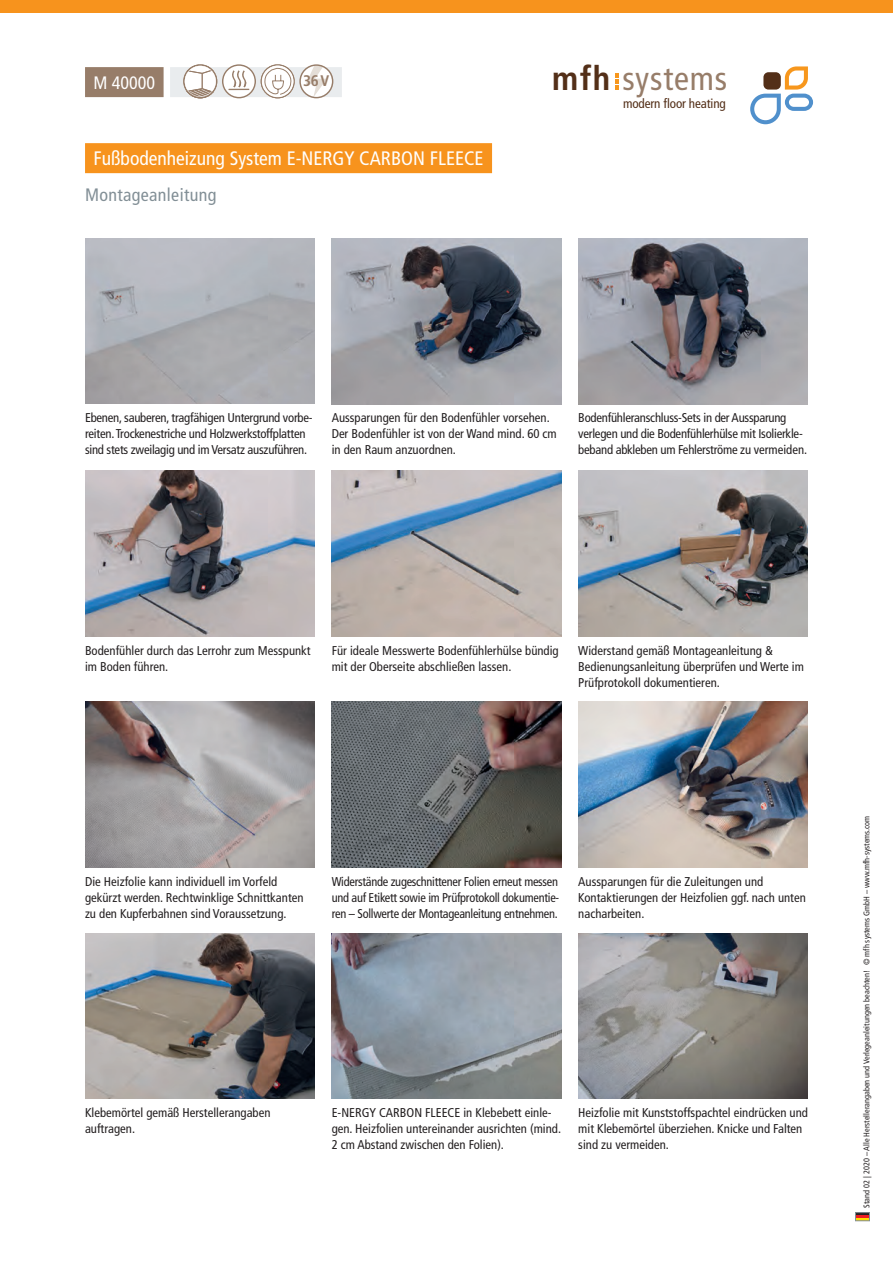
<style>
.page{position:relative;width:893px;height:1263px;background:#fff}
.page>*{position:absolute;margin:0;border:0;box-sizing:border-box;transform-origin:0 0}
.t1{font:condensed 33.6px "Frutiger LT Std";letter-spacing:.025em;color:#977d69}
.t2{font:condensed 19.5px "Frutiger LT Std";color:#fff}
.t3{font:condensed 18px "Frutiger LT Std";letter-spacing:.02em;color:#828f96}
.t4{font:condensed 18px "Frutiger LT Std";color:#fff}
.t5{font:700 condensed 15.3px "Frutiger LT Std";color:#977d69}
.t6{font:condensed 13.05px "Frutiger LT Std";letter-spacing:-.01em;color:#532f18}
.t7{font:condensed 12.75px/15.8px "Frutiger LT Std";color:#231f20}
.t8{font:condensed 12.75px/15.8px "Frutiger LT Std";letter-spacing:-.02em;color:#231f20}
.t9{font:condensed 8.25px "Frutiger LT Std";color:#231f20}
.s1{font-weight:700;color:#532f18}
</style>
<div class="page">
<img style="left:332px;top:471px;width:229px;height:165px">
<img style="left:85px;top:238px;width:230px;height:166px">
<div style="left:85px;top:67px;width:79px;height:30px;background:#977d69"></div>
<svg style="left:615px;top:73px;width:3px;height:17px"></svg>
<svg style="left:750px;top:66px;width:63px;height:58px"></svg>
<img style="left:332px;top:238px;width:229px;height:166px">
<img style="left:578px;top:471px;width:230px;height:165px">
<img style="left:578px;top:933px;width:230px;height:166px">
<img style="left:332px;top:933px;width:229px;height:166px">
<hr style="left:855px;top:1218px;width:14px;height:3px;background:#ffdc01">
<hr style="left:855px;top:1215px;width:14px;height:3px;background:#ee1d23">
<hr style="left:855px;top:1212px;width:14px;height:3px;background:#231f20">
<div style="left:855px;top:1212px;width:15px;height:9px;border:1px solid #828f96"></div>
<div style="left:170px;top:67px;width:172px;height:30px;background:#e9ecee"></div>
<svg style="left:183px;top:64px;width:150px;height:34px"></svg>
<img style="left:578px;top:238px;width:230px;height:166px">
<img style="left:578px;top:702px;width:230px;height:165px">
<img style="left:85px;top:702px;width:230px;height:165px">
<div style="left:0;top:0;width:893px;height:13px;background:#f7931d"></div>
<div style="left:85px;top:143px;width:407px;height:30px;background:#f7931d"></div>
<img style="left:332px;top:702px;width:229px;height:165px">
<img style="left:85px;top:933px;width:230px;height:165px">
<img style="left:85px;top:471px;width:230px;height:165px">
<h3 class="t4" style="left:94px;top:72px;width:63px">M 40000</h3>
<p class="t5" style="left:303px;top:71px;width:27px">36 V</p>
<h2 class="t2" style="left:94px;top:147px;width:391px">Fußbodenheizung System E-NERGY CARBON FLEECE</h2>
<h3 class="t3" style="left:85px;top:184px;width:133px">Montageanleitung</h3>
<h1 class="t1" style="left:552px;top:58px;width:177px"><span class="s1">mfh</span> systems</h1>
<p class="t6" style="left:623px;top:96px;width:104px">modern floor heating</p>
<p class="t8" style="left:85px;top:410px;width:229px">Ebenen, sauberen, tragfähigen Untergrund vorbe&shy;reiten. Trockenestriche und Holzwerkstoffplatten sind stets zweilagig und im Versatz auszuführen.</p>
<p class="t7" style="left:332px;top:410px;width:227px">Aussparungen für den Bodenfühler vorsehen.<br>Der Bodenfühler ist von der Wand mind. 60 cm in den Raum anzuordnen.</p>
<p class="t8" style="left:578px;top:410px;width:230px">Bodenfühleranschluss-Sets in der Aussparung verlegen und die Bodenfühlerhülse mit Isolierkle&shy;beband abkleben um Fehlerströme zu vermeiden.</p>
<p class="t7" style="left:85px;top:643px;width:227px">Bodenfühler durch das Lerrohr zum Messpunkt im Boden führen.</p>
<p class="t7" style="left:332px;top:643px;width:229px">Für ideale Messwerte Bodenfühlerhülse bündig mit der Oberseite abschließen lassen.</p>
<p class="t7" style="left:578px;top:643px;width:227px">Widerstand gemäß Montageanleitung &amp;<br>Bedienungsanleitung überprüfen und Werte im<br>Prüfprotokoll dokumentieren.</p>
<p class="t7" style="left:85px;top:874px;width:220px">Die Heizfolie kann individuell im Vorfeld gekürzt werden. Rechtwinklige Schnittkanten zu den Kupferbahnen sind Voraussetzung.</p>
<p class="t7" style="left:332px;top:874px;width:229px;text-align:justify">Widerstände zugeschnittener Folien erneut messen und auf Etikett sowie im Prüfprotokoll dokumentie&shy;ren – Sollwerte der Montageanleitung entnehmen.</p>
<p class="t7" style="left:578px;top:874px;width:229px">Aussparungen für die Zuleitungen und<br>Kontaktierungen der Heizfolien ggf. nach unten nacharbeiten.</p>
<p class="t7" style="left:85px;top:1105px;width:187px">Klebemörtel gemäß Herstellerangaben auftragen.</p>
<p class="t7" style="left:332px;top:1105px;width:231px">E-NERGY CARBON FLEECE in Klebebett einle&shy;gen. Heizfolien untereinander ausrichten (mind.<br>2 cm Abstand zwischen den Folien).</p>
<p class="t7" style="left:578px;top:1105px;width:231px">Heizfolie mit Kunststoffspachtel eindrücken und mit Klebemörtel überziehen. Knicke und Falten sind zu vermeiden.</p>
<p class="t9" style="left:862px;top:1208px;width:393px;rotate:-90deg">Stand 02 | 2020 – Alle Herstellerangaben und Verlegeanleitungen beachten! © mfh systems GmbH – www.mfh-systems.com</p>
</div>
